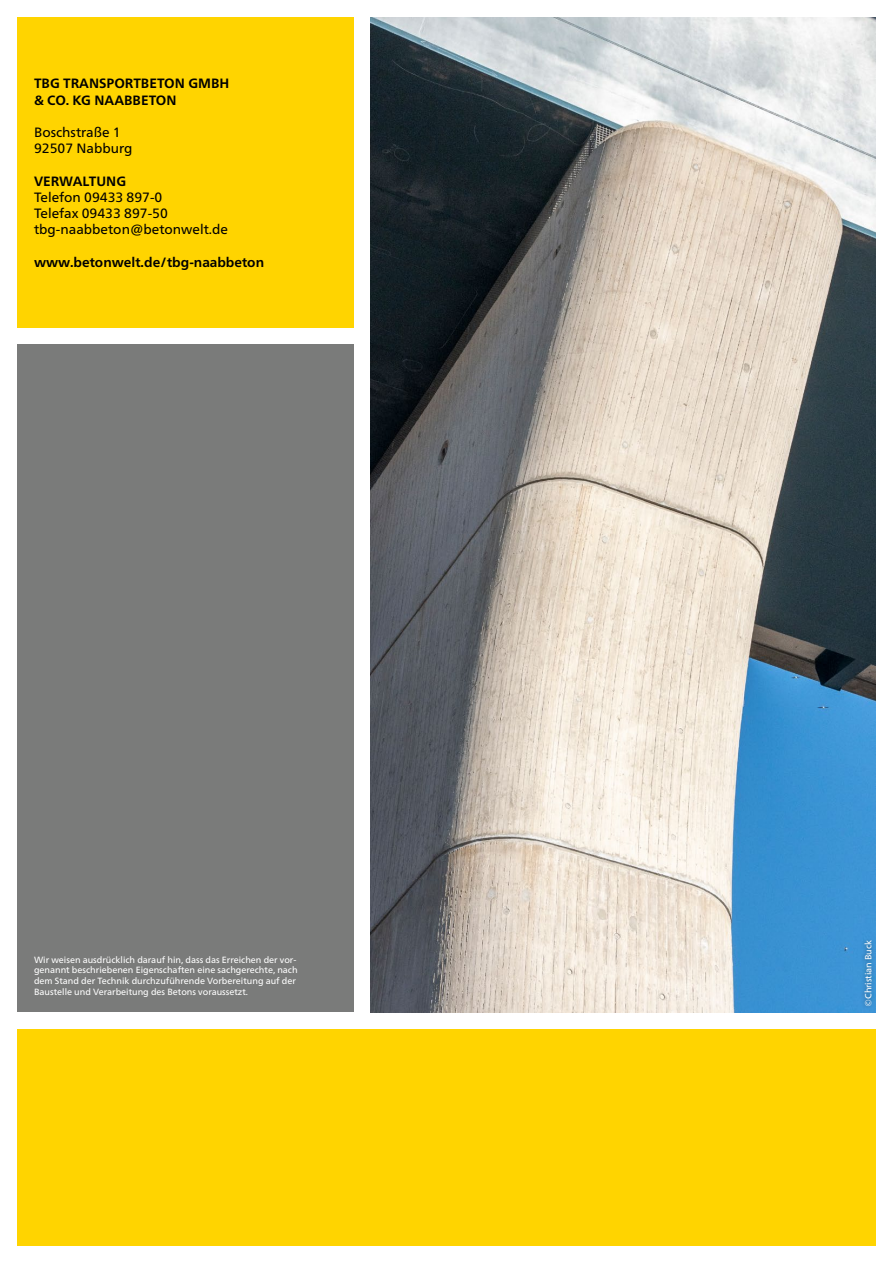
<style>
.page{position:relative;width:893px;height:1263px;background:#fff}
.page>*{position:absolute;margin:0;border:0;box-sizing:border-box;transform-origin:0 0}
.t1{font:13.5px "Frutiger Neue LTW1 G";color:#000}
.t2{font:700 13.5px/16.2px "Frutiger Neue LTW1 G";color:#000}
.t3{font:9px/10.8px "Frutiger Neue LTW1 G";color:#fff}
</style>
<div class="page">
<div style="left:17px;top:1029px;width:859px;height:217px;background:#ffd400"></div>
<img style="left:371px;top:17px;width:505px;height:995px">
<div style="left:17px;top:344px;width:337px;height:668px;background:#7a7b7a"></div>
<div style="left:17px;top:17px;width:337px;height:310px;background:#ffd400"></div>
<div style="left:860px;top:936px;width:16px;height:74px;background:#000;opacity:.43"></div>
<p class="t2" style="left:34px;top:75px;width:197px">TBG TRANSPORTBETON GMBH &amp; CO. KG NAABBETON</p>
<p class="t1" style="left:34px;top:122px;width:88px">Boschstraße 1</p>
<p class="t1" style="left:34px;top:138px;width:100px">92507 Nabburg</p>
<p class="t2" style="left:34px;top:172px;width:94px">VERWALTUNG</p>
<p class="t1" style="left:34px;top:187px;width:130px">Telefon 09433 897-0</p>
<p class="t1" style="left:34px;top:203px;width:135px">Telefax 09433 897-50</p>
<p class="t1" style="left:34px;top:219px;width:195px">tbg-naabbeton@betonwelt.de</p>
<p class="t2" style="left:34px;top:253px;width:232px">www.betonwelt.de/tbg-naabbeton</p>
<p class="t3" style="left:34px;top:953px;width:265px">Wir weisen ausdrücklich darauf hin, dass das Erreichen der vor&shy;genannt beschriebenen Eigenschaften eine sachgerechte, nach dem Stand der Technik durchzuführende Vorbereitung auf der Baustelle und Verarbeitung des Betons voraussetzt.</p>
<p class="t3" style="left:862px;top:1007px;width:68px;rotate:-90deg">©Christian Buck</p>
</div>
